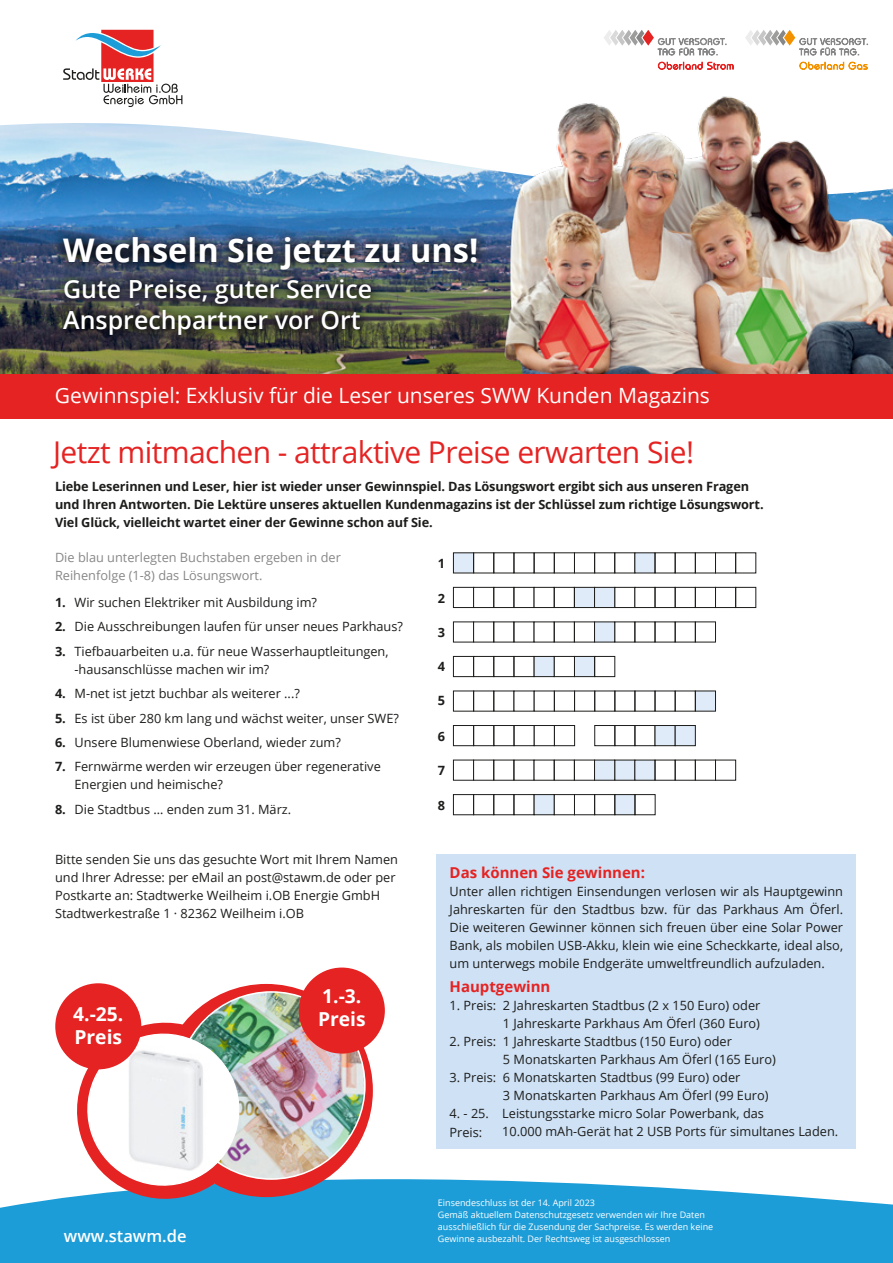
<style>
.page{position:relative;width:893px;height:1263px;background:#fff}
.page>*{position:absolute;margin:0;border:0;box-sizing:border-box;transform-origin:0 0}
.t1{font:700 32.55px "Open Sans";color:#fff}
.t2{font:30px "Open Sans";letter-spacing:-.02em;color:#e52322}
.t3{font:600 24.9px/31.2px "Open Sans";color:#fff}
.t4{font:21px "Open Sans";color:#fff}
.t5{font:700 19.2px "Open Sans";color:#fff}
.t6{font:600 16.5px "Open Sans";color:#fff}
.t7{font:700 15px "Open Sans";color:#e52322}
.t8{font:12.75px/18px "Open Sans";color:#1d1d1b}
.t9{font:700 12.75px/18px "Open Sans";letter-spacing:-.01em;color:#1d1d1b}
.t10{font:12.75px/18px "Open Sans";color:#878787}
.t11{font:9px/12px "Open Sans";color:#fff}
.s1{font-weight:700}
</style>
<div class="page">
<svg style="left:0;top:1179px;width:893px;height:84px;background:#31a6db"></svg>
<img style="left:0;top:197px;width:479px;height:177px">
<svg style="left:0;top:95px;width:479px;height:102px"></svg>
<img style="left:479px;top:96px;width:414px;height:278px">
<img style="left:52px;top:225px;width:437px;height:121px">
<svg style="left:63px;top:30px;width:119px;height:77px"></svg>
<svg style="left:745px;top:30px;width:123px;height:40px"></svg>
<svg style="left:604px;top:30px;width:130px;height:40px"></svg>
<div style="left:0;top:374px;width:893px;height:44px;background:#e52322"></div>
<svg style="left:453px;top:760px;width:283px;height:20px"></svg>
<svg style="left:453px;top:622px;width:263px;height:20px"></svg>
<svg style="left:453px;top:553px;width:303px;height:20px"></svg>
<svg style="left:453px;top:587px;width:303px;height:21px"></svg>
<svg style="left:453px;top:656px;width:162px;height:21px"></svg>
<svg style="left:453px;top:794px;width:202px;height:21px"></svg>
<svg style="left:594px;top:725px;width:102px;height:21px"></svg>
<svg style="left:453px;top:691px;width:263px;height:20px"></svg>
<svg style="left:453px;top:725px;width:122px;height:21px"></svg>
<div style="left:160px;top:984px;width:213px;height:213px;background:#e52322;border-radius:50%"></div>
<img style="left:178px;top:992px;width:187px;height:187px;border-radius:94px">
<svg style="left:65px;top:1010px;width:200px;height:201px"></svg>
<div style="left:299px;top:967px;width:86px;height:86px;background:#e52322;border-radius:50%"></div>
<div style="left:55px;top:983px;width:86px;height:86px;background:#e52322;border-radius:50%"></div>
<div style="left:437px;top:854px;width:419px;height:295px;background:#cee1f5"></div>
<h1 class="t1" style="left:63px;top:227px;width:417px">Wechseln Sie jetzt zu uns!</h1>
<h3 class="t3" style="left:63px;top:273px;width:310px">Gute Preise, guter Service<br>Ansprechpartner vor Ort</h3>
<h3 class="t4" style="left:55px;top:381px;width:656px">Gewinnspiel: Exklusiv für die Leser unseres SWW Kunden Magazins</h3>
<h2 class="t2" style="left:53px;top:431px;width:642px">Jetzt mitmachen - attraktive Preise erwarten Sie!</h2>
<p class="t9" style="left:55px;top:477px;width:710px">Liebe Leserinnen und Leser, hier ist wieder unser Gewinnspiel. Das Lösungswort ergibt sich aus unseren Fragen und Ihren Antworten. Die Lektüre unseres aktuellen Kundenmagazins ist der Schlüssel zum richtige Lösungswort.<br>Viel Glück, vielleicht wartet einer der Gewinne schon auf Sie.</p>
<p class="t10" style="left:55px;top:548px;width:287px">Die blau unterlegten Buchstaben ergeben in der<br>Reihenfolge (1-8) das Lösungswort.</p>
<p class="t8" style="left:55px;top:593px;width:264px"><span class="s1">1.</span> Wir suchen Elektriker mit Ausbildung im?</p>
<p class="t8" style="left:55px;top:617px;width:349px"><span class="s1">2.</span> Die Ausschreibungen laufen für unser neues Parkhaus?</p>
<p class="t8" style="left:75px;top:642px;width:316px;text-indent:-19px"><span class="s1">3.</span> Tiefbauarbeiten u.a. für neue Wasserhauptleitungen, -hausanschlüsse machen wir im?</p>
<p class="t8" style="left:55px;top:684px;width:246px"><span class="s1">4.</span> M-net ist jetzt buchbar als weiterer ...?</p>
<p class="t8" style="left:55px;top:708px;width:345px"><span class="s1">5.</span> Es ist über 280 km lang und wächst weiter, unser SWE?</p>
<p class="t8" style="left:55px;top:733px;width:287px"><span class="s1">6.</span> Unsere Blumenwiese Oberland, wieder zum?</p>
<p class="t8" style="left:75px;top:757px;width:308px;text-indent:-19px"><span class="s1">7.</span> Fernwärme werden wir erzeugen über regenerative<br>Energien und heimische?</p>
<p class="t8" style="left:55px;top:800px;width:238px"><span class="s1">8.</span> Die Stadtbus … enden zum 31. März.</p>
<p class="t8" style="left:55px;top:850px;width:344px">Bitte senden Sie uns das gesuchte Wort mit Ihrem Namen und Ihrer Adresse: per eMail an post@stawm.de oder per Postkarte an: Stadtwerke Weilheim i.OB Energie GmbH Stadtwerkestraße 1 · 82362 Weilheim i.OB</p>
<h3 class="t5" style="left:322px;top:983px;width:41px">1.-3.</h3>
<h3 class="t5" style="left:73px;top:1001px;width:52px">4.-25.</h3>
<h3 class="t5" style="left:318px;top:1006px;width:49px">Preis</h3>
<h3 class="t5" style="left:74px;top:1024px;width:49px">Preis</h3>
<p class="t6" style="left:64px;top:1224px;width:124px">www.stawm.de</p>
<p class="t9" style="left:438px;top:554px;width:9px">1</p>
<p class="t9" style="left:438px;top:589px;width:9px">2</p>
<p class="t9" style="left:438px;top:623px;width:9px">3</p>
<p class="t9" style="left:438px;top:657px;width:9px">4</p>
<p class="t9" style="left:438px;top:691px;width:9px">5</p>
<p class="t9" style="left:438px;top:727px;width:9px">6</p>
<p class="t9" style="left:438px;top:761px;width:9px">7</p>
<p class="t9" style="left:438px;top:796px;width:9px">8</p>
<p class="t7" style="left:450px;top:862px;width:197px">Das können Sie gewinnen:</p>
<p class="t8" style="left:450px;top:882px;width:395px;text-align:justify">Unter allen richtigen Einsendungen verlosen wir als Hauptgewinn Jahreskarten für den Stadtbus bzw. für das Parkhaus Am Öferl.<br>Die weiteren Gewinner können sich freuen über eine Solar Power Bank, als mobilen USB-Akku, klein wie eine Scheckkarte, ideal also, um unterwegs mobile Endgeräte umweltfreundlich aufzuladen.</p>
<p class="t7" style="left:450px;top:976px;width:102px">Hauptgewinn</p>
<p class="t8" style="left:450px;top:996px;width:312px;text-align:right">1. Preis: 2 Jahreskarten Stadtbus (2 x 150 Euro) oder<br>1 Jahreskarte Parkhaus Am Öferl (360 Euro)</p>
<p class="t8" style="left:503px;top:1032px;width:274px;text-indent:-53px">2. Preis: 1 Jahreskarte Stadtbus (150 Euro) oder<br>5 Monatskarten Parkhaus Am Öferl (165 Euro)</p>
<p class="t8" style="left:503px;top:1068px;width:267px;text-indent:-53px">3. Preis: 6 Monatskarten Stadtbus (99 Euro) oder<br>3 Monatskarten Parkhaus Am Öferl (99 Euro)</p>
<p class="t8" style="left:450px;top:1104px;width:316px;line-height:18.6px">4. - 25. Leistungsstarke micro Solar Powerbank, das<br>Preis:</p>
<p class="t8" style="left:502px;top:1122px;width:338px">10.000 mAh-Gerät hat 2 USB Ports für simultanes Laden.</p>
<p class="t11" style="left:438px;top:1196px;width:277px">Einsendeschluss ist der 14. April 2023<br>Gemäß aktuellem Datenschutzgesetz verwenden wir Ihre Daten ausschließlich für die Zusendung der Sachpreise. Es werden keine Gewinne ausbezahlt. Der Rechtsweg ist ausgeschlossen</p>
</div>
